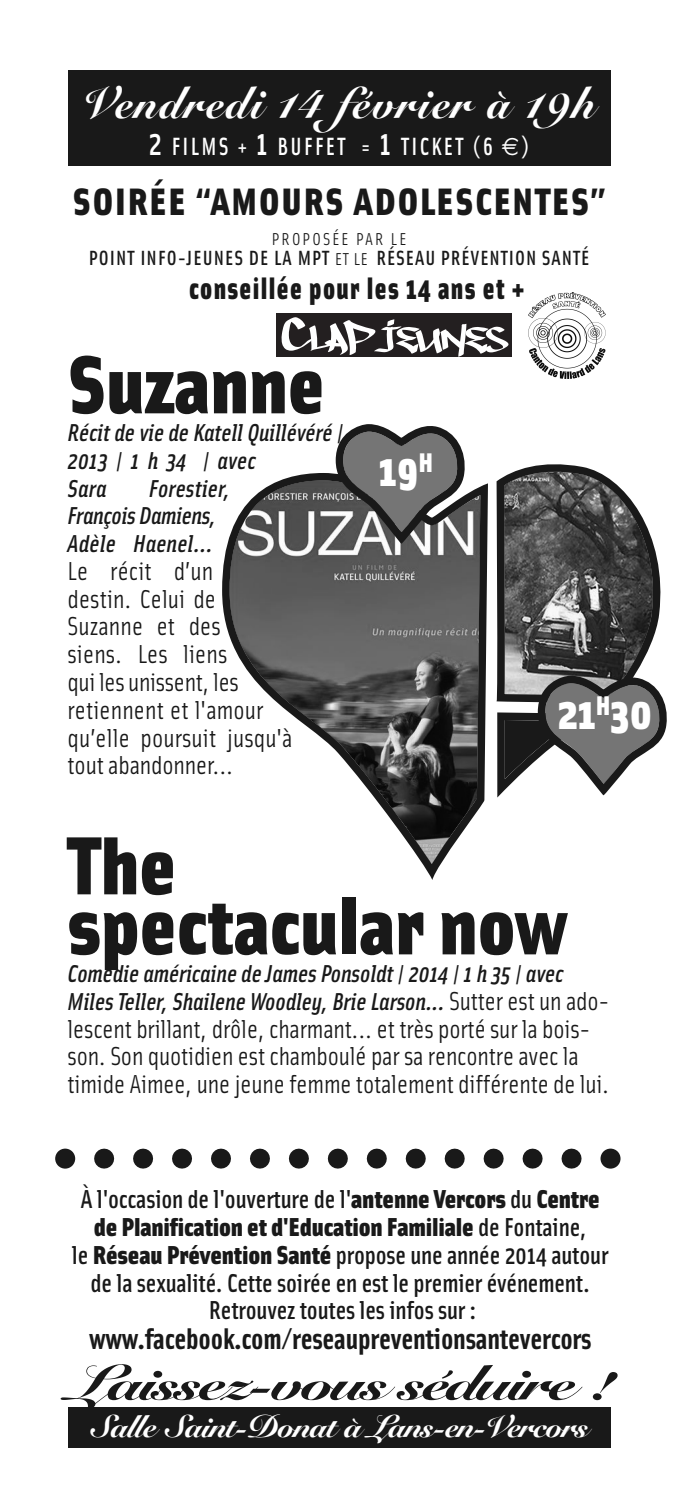
<style>
.page{position:relative;width:688px;height:1489px;background:#fff}
.page>*{position:absolute;margin:0;border:0;box-sizing:border-box;transform-origin:0 0}
.t1{font:900 82.5px/60px "Solex";color:#191919}
.t2{font:900 49px "Snell Roundhand";letter-spacing:-.05em;color:#191919;scale:1.28 1}
.t3{font:900 45px "Snell Roundhand";letter-spacing:.05em;color:#fff;scale:.93 1}
.t4{font:900 45px "Solex";color:#fff}
.t5{font:900 38.25px "Solex";letter-spacing:.05em;color:#191919}
.t6{font:900 31.25px "Snell Roundhand";letter-spacing:-.025em;color:#fff}
.t7{font:900 31.25px "Solex";letter-spacing:.05em;color:#191919;scale:.85 1}
.t8{font:700 30px "Solex";letter-spacing:-.01em;color:#191919}
.t9{font:26px/27.8px "Solex";letter-spacing:-.01em;color:#191919}
.t10{font:500 26px/27.8px "Solex";letter-spacing:-.01em;color:#191919;text-align:center}
.t11{font:500 25px "Solex";letter-spacing:.1em;color:#fff;scale:.93 1}
.t12{font:italic 500 24.5px/27.8px "Solex";letter-spacing:-.005em;color:#191919}
.t13{font:500 20.5px "Solex";letter-spacing:.045em;color:#191919}
.t14{font:17.25px "Solex";letter-spacing:.125em;color:#191919}
.s1{font-size:35px}
.s2{font-family:"Euro Sans";font-weight:400}
.s3{font-weight:400;font-size:17.25px}
.s4{font-weight:400;font-style:normal;font-size:26px}
.s5{font-weight:900}
</style>
<div class="page">
<div style="left:68px;top:70px;width:542px;height:96px;background:#191919"></div>
<div style="left:276px;top:314px;width:235px;height:42px;background:#231f20"></div>
<svg style="left:281px;top:317px;width:227px;height:39px"></svg>
<img style="left:528px;top:293px;width:77px;height:85px">
<svg style="left:496px;top:464px;width:87px;height:238px"></svg>
<svg style="left:222px;top:473px;width:266px;height:407px"></svg>
<svg style="left:335px;top:424px;width:132px;height:120px;background:#747474"></svg>
<svg style="left:497px;top:467px;width:170px;height:330px"></svg>
<div style="left:68px;top:1407px;width:542px;height:40px;background:#191919"></div>
<svg style="left:94px;top:1148px;width:526px;height:20px"></svg>
<svg style="left:55px;top:1148px;width:20px;height:20px"></svg>
<h3 class="t3" style="left:83px;top:76px;width:552px">Vendredi 14 février à 19h</h3>
<p class="t11" style="left:148px;top:131px;width:411px"><span class="s1">2</span> FILMS + <span class="s1">1</span> BUFFET = <span class="s1">1</span> TICKET (6 <span class="s2">€</span>)</p>
<h3 class="t5" style="left:73px;top:179px;width:533px">SOIRÉE “AMOURS ADOLESCENTES”</h3>
<p class="t14" style="left:272px;top:228px;width:136px">PROPOSÉE PAR LE</p>
<p class="t13" style="left:89px;top:246px;width:502px">POINT INFO-JEUNES DE LA MPT <span class="s3">ET LE</span> RÉSEAU PRÉVENTION SANTÉ</p>
<p class="t7" style="left:189px;top:270px;width:396px">conseillée pour les 14 ans et +</p>
<h1 class="t1" style="left:68px;top:355px;width:259px">Suzanne</h1>
<p class="t12" style="left:67px;top:419px;width:277px">Récit de vie de Katell Quillévéré |<br>2013 | 1 h 34 | avec<br>Sara</p>
<p class="t12" style="left:67px;top:474px;width:164px;text-indent:81px">Forestier,<br>François Damiens,<br>Adèle Haenel...</p>
<p class="t9" style="left:67px;top:557px;width:226px">Le récit d’un<br>destin. Celui de<br>Suzanne et des<br>siens. Les liens<br>qui les unissent,les retiennent et l'amour qu’elle poursuit jusqu'à tout abandonner...</p>
<h3 class="t4" style="left:379px;top:444px;width:56px">19<sup>H</sup></h3>
<h3 class="t4" style="left:557px;top:687px;width:96px">21<sup>H</sup>30</h3>
<h1 class="t1" style="left:68px;top:835px;width:500px">The<br>spectacular now</h1>
<p class="t12" style="left:68px;top:959px;width:543px">Comédie américaine de James Ponsoldt | 2014 | 1 h 35 | avec<br>Miles Teller, Shailene Woodley, Brie Larson... <span class="s4">Sutter est un ado-</span></p>
<p class="t9" style="left:68px;top:1014px;width:543px">lescent brillant, drôle, charmant... et très porté sur la bois&shy;son. Son quotidien est chamboulé par sa rencontre avec la timide Aimee, une jeune femme totalement différente de lui.</p>
<p class="t10" style="left:72px;top:1185px;width:538px">À l'occasion de l'ouverture de l'<span class="s5">antenne Vercors</span> du <span class="s5">Centre de Planification et d'Education Familiale</span> de Fontaine,<br>le <span class="s5">Réseau Prévention Santé</span> propose une année 2014 autour de la sexualité. Cette soirée en est le premier événement.<br>Retrouvez toutes les infos sur :</p>
<p class="t8" style="left:89px;top:1321px;width:503px">www.facebook.com/reseaupreventionsantevercors</p>
<h2 class="t2" style="left:70px;top:1353px;width:425px">Laissez-vous séduire !</h2>
<p class="t6" style="left:89px;top:1407px;width:500px">Salle Saint-Donat à Lans-en-Vercors</p>
</div>
